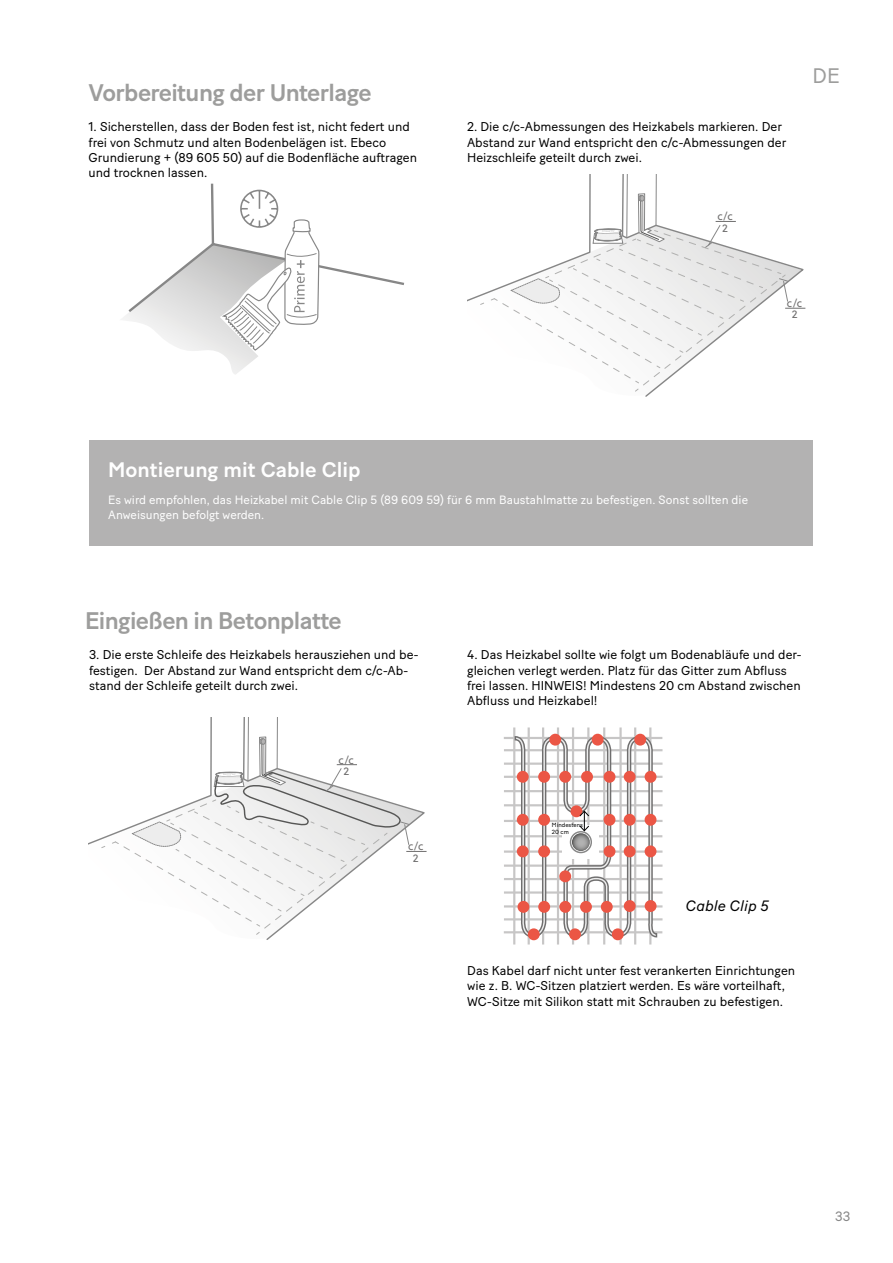
<style>
.page{position:relative;width:893px;height:1263px;background:#fff}
.page>*{position:absolute;margin:0;border:0;box-sizing:border-box;transform-origin:0 0}
.t1{font:500 24px "Baton Turbo";letter-spacing:-.025em;color:#9d9d9c}
.t2{font:500 21px "Baton Turbo";color:#fff}
.t3{font:21px "Baton Turbo";color:#9d9d9c}
.t4{font:italic 15px "Baton Turbo";color:#000}
.t5{font:13.5px "Baton Turbo";color:#878787}
.t6{font:12.75px/15.3px "Baton Turbo";color:#000}
.t7{font:12px/14.4px "Baton Turbo";color:#fff}
.t8{font:11.25px/11.2px "Soleil";color:#706f6f;text-align:center}
.t9{font:6px/7.2px "Baton Turbo";color:#000}
</style>
<div class="page">
<svg style="left:89px;top:718px;width:338px;height:222px"></svg>
<div style="left:89px;top:440px;width:723px;height:106px;background:#b3b2b2"></div>
<svg style="left:123px;top:184px;width:281px;height:190px"></svg>
<svg style="left:467px;top:174px;width:339px;height:223px"></svg>
<hr style="left:504px;top:878px;width:158px;height:2px;background:#c7c6c6">
<hr style="left:504px;top:850px;width:158px;height:3px;background:#c7c6c6">
<hr style="left:504px;top:820px;width:158px;height:2px;background:#c7c6c6">
<hr style="left:504px;top:790px;width:158px;height:2px;background:#c7c6c6">
<hr style="left:504px;top:762px;width:158px;height:3px;background:#c7c6c6">
<hr style="left:504px;top:737px;width:158px;height:2px;background:#c7c6c6">
<hr style="left:649px;top:727px;width:2px;height:217px;background:#c7c6c6">
<hr style="left:634px;top:727px;width:2px;height:217px;background:#c7c6c6">
<hr style="left:619px;top:727px;width:3px;height:217px;background:#c7c6c6">
<hr style="left:603px;top:727px;width:2px;height:217px;background:#c7c6c6">
<hr style="left:587px;top:727px;width:2px;height:217px;background:#c7c6c6">
<hr style="left:572px;top:727px;width:2px;height:217px;background:#c7c6c6">
<hr style="left:557px;top:727px;width:2px;height:217px;background:#c7c6c6">
<hr style="left:504px;top:749px;width:158px;height:2px;background:#c7c6c6">
<hr style="left:504px;top:776px;width:158px;height:2px;background:#c7c6c6">
<hr style="left:504px;top:804px;width:158px;height:2px;background:#c7c6c6">
<hr style="left:504px;top:835px;width:158px;height:2px;background:#c7c6c6">
<hr style="left:504px;top:864px;width:158px;height:3px;background:#c7c6c6">
<hr style="left:542px;top:727px;width:2px;height:217px;background:#c7c6c6">
<hr style="left:528px;top:727px;width:2px;height:217px;background:#c7c6c6">
<hr style="left:513px;top:727px;width:2px;height:217px;background:#c7c6c6">
<hr style="left:504px;top:891px;width:158px;height:3px;background:#c7c6c6">
<hr style="left:504px;top:905px;width:158px;height:2px;background:#c7c6c6">
<hr style="left:504px;top:918px;width:158px;height:2px;background:#c7c6c6">
<hr style="left:504px;top:931px;width:158px;height:2px;background:#c7c6c6">
<div style="left:634px;top:734px;width:12px;height:12px;background:#eb5645;border-radius:50%"></div>
<div style="left:612px;top:928px;width:12px;height:12px;background:#eb5645;border-radius:50%"></div>
<div style="left:569px;top:928px;width:12px;height:12px;background:#eb5645;border-radius:50%"></div>
<div style="left:528px;top:928px;width:12px;height:12px;background:#eb5645;border-radius:50%"></div>
<svg style="left:514px;top:735px;width:144px;height:203px"></svg>
<h1 class="t1" style="left:89px;top:75px;width:285px">Vorbereitung der Unterlage</h1>
<p class="t6" style="left:89px;top:118px;width:330px">1. Sicherstellen, dass der Boden fest ist, nicht federt und frei von Schmutz und alten Bodenbelägen ist. Ebeco Grundierung + (89 605 50) auf die Bodenfläche auftragen und trocknen lassen.</p>
<p class="t6" style="left:467px;top:118px;width:321px">2. Die c/c-Abmessungen des Heizkabels markieren. Der<br>Abstand zur Wand entspricht den c/c-Abmessungen der<br>Heizschleife geteilt durch zwei.</p>
<p class="t8" style="left:717px;top:210px;width:17px">c/c<br>2</p>
<h2 class="t3" style="left:812px;top:60px;width:29px">DE</h2>
<p class="t8" style="left:787px;top:297px;width:17px">c/c<br>2</p>
<h2 class="t2" style="left:108px;top:454px;width:254px">Montierung mit Cable Clip</h2>
<p class="t7" style="left:108px;top:492px;width:641px">Es wird empfohlen, das Heizkabel mit Cable Clip 5 (89 609 59) für 6 mm Baustahlmatte zu befestigen. Sonst sollten die<br>Anweisungen befolgt werden.</p>
<h1 class="t1" style="left:85px;top:602px;width:258px">Eingießen in Betonplatte</h1>
<p class="t6" style="left:89px;top:646px;width:331px">3. Die erste Schleife des Heizkabels herausziehen und be&shy;festigen. Der Abstand zur Wand entspricht dem c/c-Ab&shy;stand der Schleife geteilt durch zwei.</p>
<p class="t8" style="left:339px;top:754px;width:17px">c/c<br>2</p>
<p class="t8" style="left:408px;top:840px;width:17px">c/c<br>2</p>
<p class="t6" style="left:467px;top:646px;width:336px">4. Das Heizkabel sollte wie folgt um Bodenabläufe und der&shy;gleichen verlegt werden. Platz für das Gitter zum Abfluss frei lassen. HINWEIS! Mindestens 20 cm Abstand zwischen Abfluss und Heizkabel!</p>
<p class="t9" style="left:552px;top:821px;width:33px">Mindestens<br>20 cm</p>
<p class="t4" style="left:686px;top:895px;width:85px">Cable Clip 5</p>
<p class="t6" style="left:467px;top:962px;width:330px">Das Kabel darf nicht unter fest verankerten Einrichtungen wie z. B. WC-Sitzen platziert werden. Es wäre vorteilhaft,<br>WC-Sitze mit Silikon statt mit Schrauben zu befestigen.</p>
<p class="t5" style="left:835px;top:1206px;width:17px">33</p>
</div>
